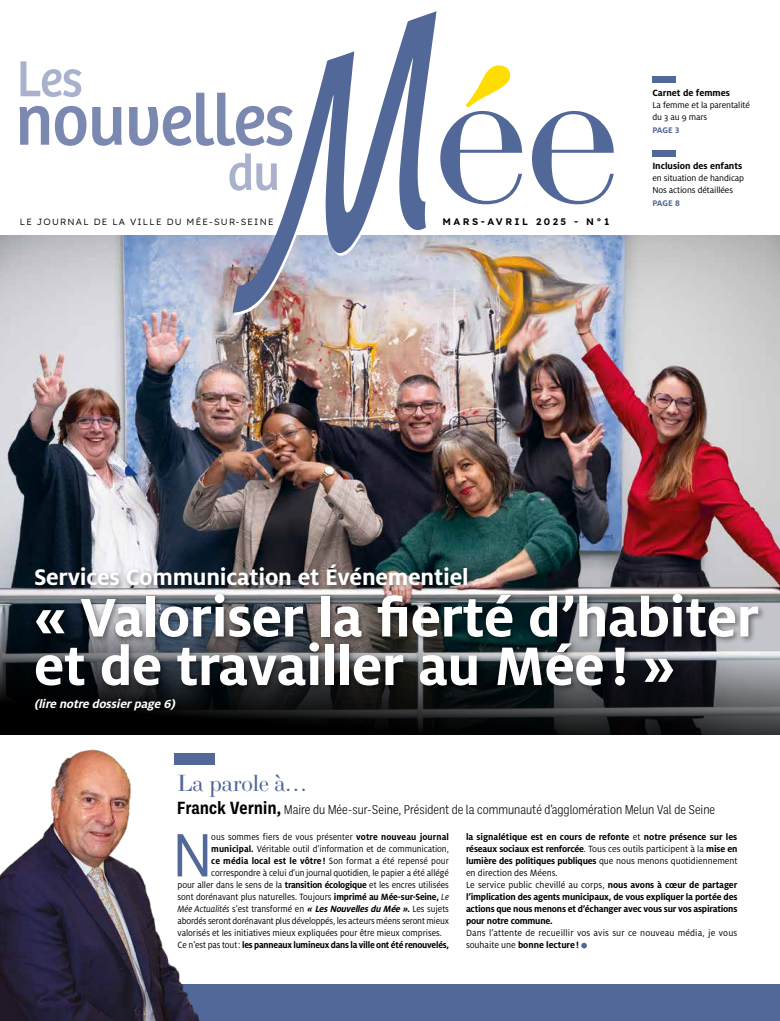
<style>
.page{position:relative;width:780px;height:1021px;background:#fff}
.page>*{position:absolute;margin:0;border:0;box-sizing:border-box;transform-origin:0 0}
.t1{font:67.9px "Milo OT";color:#516898;scale:.94 1}
.t2{font:700 60px/48.5px "Milo OT";letter-spacing:-.01em;color:#fff}
.t3{font:700 25px "Milo OT";letter-spacing:-.01em;color:#fff}
.t4{font:23px "LTC Bodoni 175 Pro";letter-spacing:-.01em;color:#516898}
.t5{font:300 13px "Ballinger Condensed";color:#000}
.t6{font:italic 700 13px "Milo OT";color:#fff}
.t7{font:10px "Milo OT";letter-spacing:-.005em;color:#000;scale:.94 1}
.t8{font:700 10px/12px "Milo OT";letter-spacing:-.02em;color:#000}
.t9{font:10px/12px "Milo OT";letter-spacing:-.005em;color:#000}
.t10{font:700 10px "Milo OT";letter-spacing:-.02em;color:#000;scale:.94 1}
.t11{font:9.5px/12px "Milo OT";letter-spacing:-.01em;color:#000}
.t12{font:600 9.5px "Readex Pro";letter-spacing:.25em;color:#000}
.t13{font:300 9px "Readex Pro";letter-spacing:.13em;color:#000}
.t14{font:700 9px "Milo OT";letter-spacing:-.01em;color:#516898}
.s1{font-weight:700;font-size:18px}
.s2{font-weight:700}
.s3{font-style:italic}
.s4{font-weight:700;font-style:italic}
.s5{font-weight:400}
</style>
<div class="page">
<div style="left:0;top:984px;width:780px;height:36px;background:#516898"></div>
<div style="left:652px;top:77px;width:24px;height:6px;background:#516898"></div>
<div style="left:652px;top:150px;width:24px;height:6px;background:#516898"></div>
<img style="left:0;top:235px;width:780px;height:499px">
<svg style="left:581px;top:942px;width:6px;height:6px"></svg>
<svg style="left:532px;top:111px;width:81px;height:93px"></svg>
<svg style="left:440px;top:65px;width:82px;height:139px"></svg>
<svg style="left:232px;top:11px;width:204px;height:302px"></svg>
<svg style="left:20px;top:61px;width:273px;height:85px"></svg>
<svg style="left:229px;top:153px;width:48px;height:38px"></svg>
<div style="left:32px;top:561px;width:733px;height:156px;background:#000;opacity:.45"></div>
<img style="left:0;top:749px;width:215px;height:271px">
<p class="t13" style="left:20px;top:214px;width:255px">LE JOURNAL DE LA VILLE DU MÉE-SUR-SEINE</p>
<p class="t12" style="left:442px;top:216px;width:168px">MARS-AVRIL 2025 - N°1</p>
<p class="t8" style="left:652px;top:87px;width:79px">Carnet de femmes</p>
<p class="t11" style="left:652px;top:99px;width:99px">La femme et la parentalité du 3 au 9 mars</p>
<p class="t14" style="left:652px;top:125px;width:28px">PAGE 3</p>
<p class="t8" style="left:652px;top:160px;width:91px">Inclusion des enfants</p>
<p class="t11" style="left:652px;top:172px;width:93px">en situation de handicap<br>Nos actions détaillées</p>
<p class="t14" style="left:652px;top:198px;width:29px">PAGE 8</p>
<h3 class="t3" style="left:34px;top:563px;width:436px">Services Communication et Événementiel</h3>
<h2 class="t2" style="left:34px;top:593px;width:726px">« Valoriser la fierté d’habiter et de travailler au Mée! »</h2>
<h3 class="t6" style="left:34px;top:696px;width:146px">(lire notre dossierpage 6)</h3>
<h3 class="t4" style="left:177px;top:768px;width:133px">La parole à…</h3>
<h3 class="t5" style="left:177px;top:802px;width:539px"><span class="s1">Franck Vernin,</span> Maire du Mée-sur-Seine, Président de la communauté d’agglomération Melun Val de Seine</h3>
<h1 class="t1" style="left:172px;top:818px;width:46px">N</h1>
<p class="t7" style="left:211px;top:831px;width:254px">ous sommes fiers de vous présenter <span class="s2">votre nouveau journal</span></p>
<p class="t7" style="left:211px;top:843px;width:254px"><span class="s2">municipal.</span> Véritable outil d’information et de communication,</p>
<p class="t7" style="left:211px;top:855px;width:254px"><span class="s2">ce média local est le vôtre !</span> Son format a été repensé pour</p>
<p class="t7" style="left:211px;top:867px;width:254px">correspondre à celui d’un journal quotidien, le papier a été allégé</p>
<p class="t7" style="left:177px;top:879px;width:290px">pour aller dans le sens de la <span class="s2">transition écologique</span> et les encres utilisées</p>
<p class="t7" style="left:177px;top:891px;width:290px">sont dorénavant plus naturelles. Toujours <span class="s2">imprimé au Mée-sur-Seine,</span> <span class="s3">Le</span></p>
<p class="t7" style="left:177px;top:903px;width:290px"><span class="s3">Mée Actualités</span> s’est transformé en <span class="s4">« LesNouvellesdu Mée»</span><span class="s2">.</span> Les sujets</p>
<p class="t7" style="left:177px;top:915px;width:290px">abordés seront dorénavant plus développés, les acteurs méens seront mieux</p>
<p class="t7" style="left:177px;top:927px;width:283px">valorisés et les initiatives mieux expliquées pour être mieux comprises.</p>
<p class="t10" style="left:177px;top:939px;width:290px"><span class="s5">Ce n’est pas tout:</span> les panneaux lumineux dans la ville ont été renouvelés,</p>
<p class="t8" style="left:466px;top:831px;width:273px">la signalétique est en cours de refonte <span class="s5">et</span> notre présence sur les réseaux sociaux est renforcée<span class="s5">. Tous ces outils participent à la</span> mise en lumière des politiques publiques <span class="s5">que nous menons quotidiennement en direction des Méens.<br>Le service public chevillé au corps,</span> nous avons à cœur de partager l’implication des agents municipaux, de vous expliquer la portée des actions que nous menons et d’échanger avec vous sur vos aspirations pour notre commune.</p>
<p class="t9" style="left:466px;top:927px;width:273px">Dans l’attente de recueillir vos avis sur ce nouveau média, je vous souhaite une <span class="s2">bonne lecture!</span></p>
</div>
